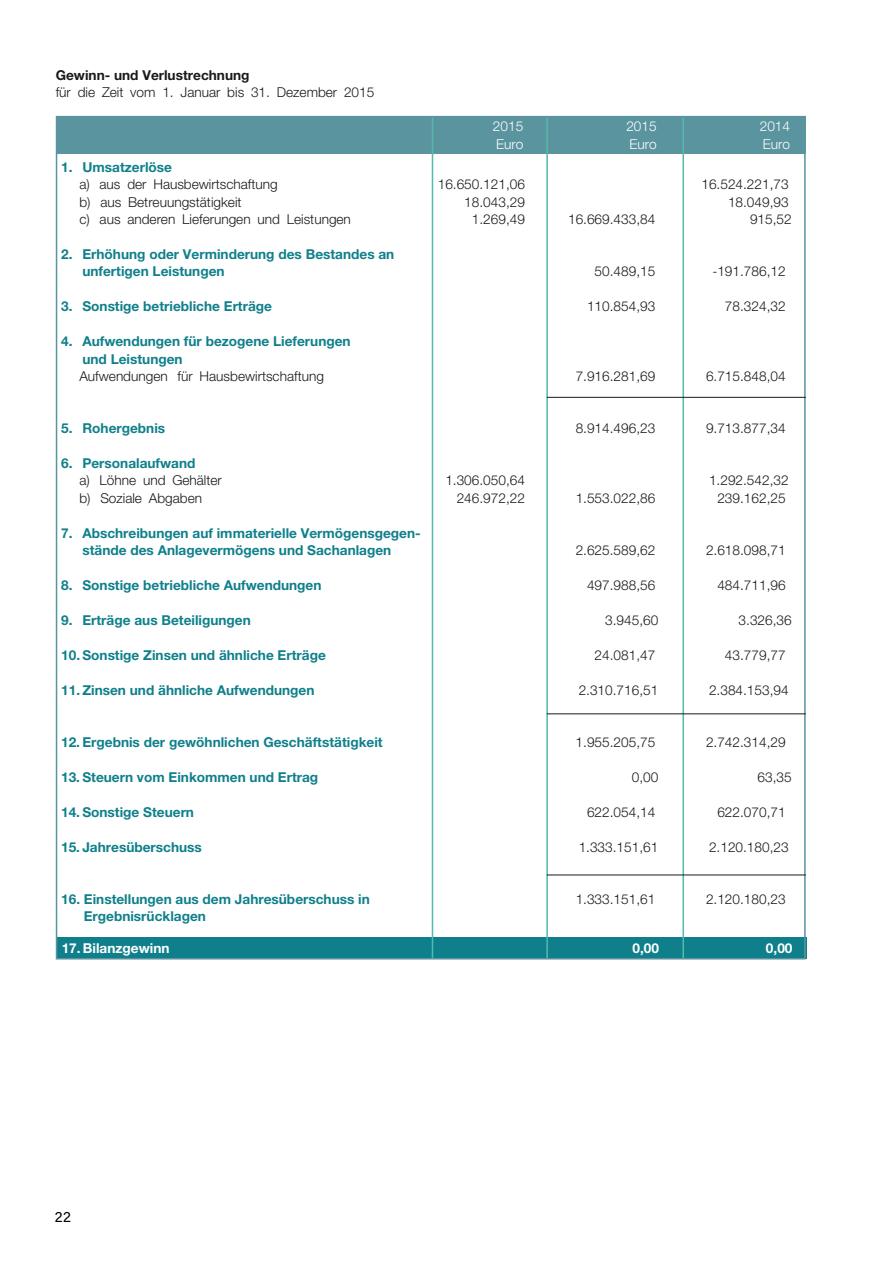
<style>
.page{position:relative;width:893px;height:1263px;background:#fff}
.page>*{position:absolute;margin:0;border:0;box-sizing:border-box;transform-origin:0 0}
.t1{font:15px "Acumin Pro";color:#000}
.t2{font:300 13.65px "Helvetica Neue LT Std";color:#1b1a1a}
.t3{font:700 13.65px/17.4px "Helvetica Neue East A";color:#0f808b}
.t4{font:700 13.65px "Helvetica Neue East A";color:#1b1a1a}
.t5{font:300 13.65px "Helvetica Neue LT Std";color:#fff}
.t6{font:700 13.65px "Helvetica Neue East A";color:#fff}
</style>
<div class="page">
<div style="left:56px;top:116px;width:750px;height:38px;background:#5a949f"></div>
<div style="left:57px;top:937px;width:750px;height:22px;background:#0f808b"></div>
<hr style="left:432px;top:116px;width:1px;height:842px;background:#52bba9">
<hr style="left:546px;top:116px;width:2px;height:842px;background:#52bba9">
<hr style="left:682px;top:116px;width:2px;height:842px;background:#52bba9">
<hr style="left:547px;top:397px;width:259px;height:1px;background:#1b1a1a">
<hr style="left:547px;top:713px;width:259px;height:1px;background:#1b1a1a">
<hr style="left:547px;top:874px;width:259px;height:1px;background:#1b1a1a">
<p class="t4" style="left:56px;top:66px;width:195px">Gewinn- und Verlustrechnung</p>
<p class="t2" style="left:56px;top:84px;width:320px">für die Zeit vom 1. Januar bis 31. Dezember 2015</p>
<p class="t5" style="left:493px;top:118px;width:32px">2015</p>
<p class="t5" style="left:626px;top:118px;width:32px">2015</p>
<p class="t5" style="left:760px;top:118px;width:32px">2014</p>
<p class="t5" style="left:496px;top:136px;width:29px">Euro</p>
<p class="t5" style="left:629px;top:136px;width:29px">Euro</p>
<p class="t5" style="left:763px;top:136px;width:29px">Euro</p>
<p class="t3" style="left:61px;top:158px;width:112px">1. Umsatzerlöse</p>
<p class="t2" style="left:79px;top:176px;width:200px">a) aus der Hausbewirtschaftung</p>
<p class="t2" style="left:438px;top:176px;width:89px">16.650.121,06</p>
<p class="t2" style="left:701px;top:176px;width:89px">16.524.221,73</p>
<p class="t2" style="left:79px;top:193px;width:164px">b) aus Betreuungstätigkeit</p>
<p class="t2" style="left:464px;top:193px;width:62px">18.043,29</p>
<p class="t2" style="left:728px;top:193px;width:62px">18.049,93</p>
<p class="t2" style="left:79px;top:211px;width:273px">c) aus anderen Lieferungen und Leistungen</p>
<p class="t2" style="left:472px;top:211px;width:55px">1.269,49</p>
<p class="t2" style="left:568px;top:211px;width:89px">16.669.433,84</p>
<p class="t2" style="left:750px;top:211px;width:43px">915,52</p>
<p class="t3" style="left:82px;top:245px;width:313px;text-indent:-21px">2. Erhöhung oder Verminderung des Bestandes an unfertigen Leistungen</p>
<p class="t2" style="left:595px;top:263px;width:62px">50.489,15</p>
<p class="t2" style="left:712px;top:263px;width:75px">-191.786,12</p>
<p class="t3" style="left:61px;top:298px;width:212px">3. Sonstige betriebliche Erträge</p>
<p class="t2" style="left:587px;top:298px;width:70px">110.854,93</p>
<p class="t2" style="left:725px;top:298px;width:62px">78.324,32</p>
<p class="t3" style="left:82px;top:333px;width:270px;text-indent:-21px">4. Aufwendungen für bezogene Lieferungen und Leistungen</p>
<p class="t2" style="left:79px;top:368px;width:246px">Aufwendungen für Hausbewirtschaftung</p>
<p class="t2" style="left:576px;top:368px;width:81px">7.916.281,69</p>
<p class="t2" style="left:706px;top:368px;width:81px">6.715.848,04</p>
<p class="t3" style="left:61px;top:420px;width:106px">5. Rohergebnis</p>
<p class="t2" style="left:576px;top:420px;width:81px">8.914.496,23</p>
<p class="t2" style="left:706px;top:420px;width:81px">9.713.877,34</p>
<p class="t3" style="left:61px;top:455px;width:136px">6. Personalaufwand</p>
<p class="t2" style="left:79px;top:472px;width:144px">a) Löhne und Gehälter</p>
<p class="t2" style="left:445px;top:472px;width:81px">1.306.050,64</p>
<p class="t2" style="left:709px;top:472px;width:81px">1.292.542,32</p>
<p class="t2" style="left:79px;top:490px;width:124px">b) Soziale Abgaben</p>
<p class="t2" style="left:457px;top:490px;width:70px">246.972,22</p>
<p class="t2" style="left:576px;top:490px;width:81px">1.553.022,86</p>
<p class="t2" style="left:717px;top:490px;width:70px">239.162,25</p>
<p class="t3" style="left:82px;top:524px;width:340px;text-indent:-21px">7. Abschreibungen auf immaterielle Vermögensgegen&shy;stände des Anlagevermögens und Sachanlagen</p>
<p class="t2" style="left:576px;top:542px;width:81px">2.625.589,62</p>
<p class="t2" style="left:706px;top:542px;width:81px">2.618.098,71</p>
<p class="t3" style="left:61px;top:577px;width:262px">8. Sonstige betriebliche Aufwendungen</p>
<p class="t2" style="left:587px;top:577px;width:70px">497.988,56</p>
<p class="t2" style="left:717px;top:577px;width:70px">484.711,96</p>
<p class="t3" style="left:61px;top:612px;width:191px">9. Erträge aus Beteiligungen</p>
<p class="t2" style="left:605px;top:612px;width:55px">3.945,60</p>
<p class="t2" style="left:739px;top:612px;width:55px">3.326,36</p>
<p class="t3" style="left:61px;top:646px;width:266px">10. Sonstige Zinsen und ähnliche Erträge</p>
<p class="t2" style="left:595px;top:647px;width:62px">24.081,47</p>
<p class="t2" style="left:725px;top:647px;width:62px">43.779,77</p>
<p class="t3" style="left:61px;top:681px;width:255px">11. Zinsen und ähnliche Aufwendungen</p>
<p class="t2" style="left:579px;top:681px;width:81px">2.310.716,51</p>
<p class="t2" style="left:709px;top:681px;width:81px">2.384.153,94</p>
<p class="t3" style="left:61px;top:734px;width:323px">12. Ergebnis der gewöhnlichen Geschäftstätigkeit</p>
<p class="t2" style="left:576px;top:734px;width:81px">1.955.205,75</p>
<p class="t2" style="left:706px;top:734px;width:81px">2.742.314,29</p>
<p class="t3" style="left:61px;top:768px;width:259px">13. Steuern vom Einkommen und Ertrag</p>
<p class="t2" style="left:632px;top:769px;width:28px">0,00</p>
<p class="t2" style="left:758px;top:769px;width:36px">63,35</p>
<p class="t3" style="left:61px;top:803px;width:134px">14. Sonstige Steuern</p>
<p class="t2" style="left:587px;top:803px;width:70px">622.054,14</p>
<p class="t2" style="left:717px;top:803px;width:70px">622.070,71</p>
<p class="t3" style="left:61px;top:838px;width:142px">15. Jahresüberschuss</p>
<p class="t2" style="left:579px;top:838px;width:81px">1.333.151,61</p>
<p class="t2" style="left:709px;top:838px;width:81px">2.120.180,23</p>
<p class="t3" style="left:61px;top:890px;width:310px">16. Einstellungen aus dem Jahresüberschuss in</p>
<p class="t2" style="left:576px;top:891px;width:81px">1.333.151,61</p>
<p class="t2" style="left:706px;top:891px;width:81px">2.120.180,23</p>
<p class="t6" style="left:62px;top:940px;width:109px">17. Bilanzgewinn</p>
<p class="t6" style="left:633px;top:940px;width:28px">0,00</p>
<p class="t6" style="left:766px;top:940px;width:28px">0,00</p>
<p class="t3" style="left:84px;top:908px;width:124px">Ergebnisrücklagen</p>
<p class="t1" style="left:55px;top:1206px;width:18px">22</p>
</div>
